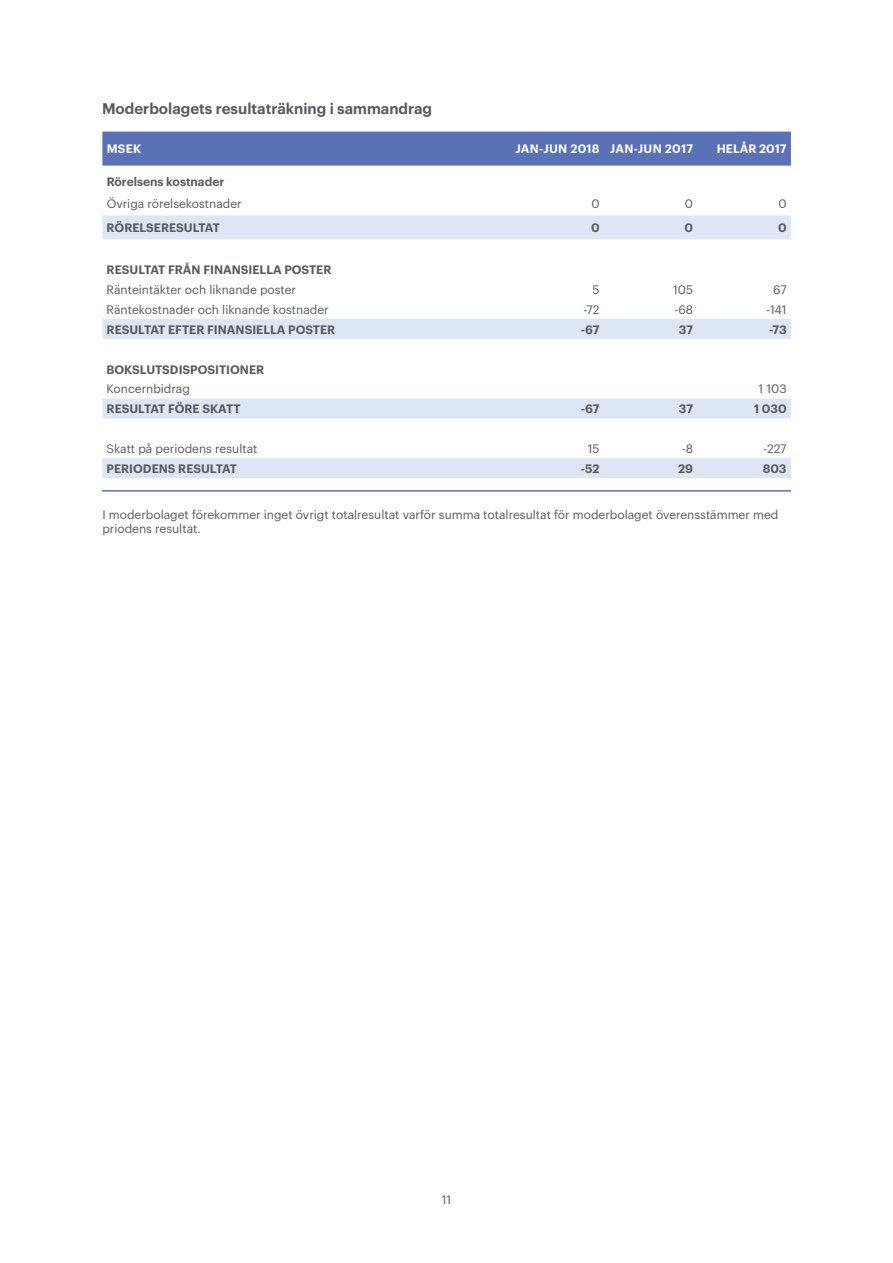
<style>
.page{position:relative;width:893px;height:1263px;background:#fff}
.page>*{position:absolute;margin:0;border:0;box-sizing:border-box;transform-origin:0 0}
.t1{font:600 15px "Graphik";color:#58595b}
.t2{font:12px/14.2px "Graphik";color:#58595b}
.t3{font:600 12px "Graphik";color:#58595b}
.t4{font:600 12px "Graphik";letter-spacing:.02em;color:#fff}
.t5{font:600 12px "Graphik";color:#fff}
</style>
<div class="page">
<div style="left:102px;top:132px;width:689px;height:34px;background:#5a71b7"></div>
<svg style="left:102px;top:215px;width:689px;height:263px"></svg>
<hr style="left:102px;top:490px;width:689px;height:2px;background:#5a71b7">
<p class="t1" style="left:102px;top:97px;width:332px">Moderbolagets resultaträkning i sammandrag</p>
<p class="t4" style="left:107px;top:140px;width:36px">MSEK</p>
<p class="t4" style="left:515px;top:140px;width:179px">JAN-JUN 2018 JAN-JUN 2017</p>
<p class="t5" style="left:717px;top:140px;width:71px">HELÅR 2017</p>
<p class="t3" style="left:107px;top:173px;width:119px">Rörelsens kostnader</p>
<p class="t2" style="left:107px;top:196px;width:136px">Övriga rörelsekostnader</p>
<p class="t2" style="left:591px;top:196px;width:10px">0</p>
<p class="t2" style="left:685px;top:196px;width:10px">0</p>
<p class="t2" style="left:778px;top:196px;width:10px">0</p>
<p class="t3" style="left:107px;top:219px;width:115px">RÖRELSERESULTAT</p>
<p class="t3" style="left:591px;top:219px;width:10px">0</p>
<p class="t3" style="left:684px;top:219px;width:10px">0</p>
<p class="t3" style="left:778px;top:219px;width:10px">0</p>
<p class="t3" style="left:107px;top:260px;width:226px">RESULTAT FRÅN FINANSIELLA POSTER</p>
<p class="t2" style="left:107px;top:281px;width:191px">Ränteintäkter och liknande poster</p>
<p class="t2" style="left:592px;top:281px;width:9px">5</p>
<p class="t2" style="left:673px;top:281px;width:22px">105</p>
<p class="t2" style="left:773px;top:281px;width:15px">67</p>
<p class="t2" style="left:107px;top:301px;width:224px">Räntekostnader och liknande kostnader</p>
<p class="t2" style="left:583px;top:301px;width:18px">-72</p>
<p class="t2" style="left:674px;top:301px;width:20px">-68</p>
<p class="t2" style="left:766px;top:301px;width:22px">-141</p>
<p class="t3" style="left:107px;top:320px;width:230px">RESULTAT EFTER FINANSIELLA POSTER</p>
<p class="t3" style="left:581px;top:320px;width:20px">-67</p>
<p class="t3" style="left:679px;top:320px;width:16px">37</p>
<p class="t3" style="left:769px;top:320px;width:19px">-73</p>
<p class="t3" style="left:107px;top:360px;width:159px">BOKSLUTSDISPOSITIONER</p>
<p class="t2" style="left:107px;top:381px;width:85px">Koncernbidrag</p>
<p class="t2" style="left:758px;top:381px;width:30px">1 103</p>
<p class="t3" style="left:107px;top:400px;width:135px">RESULTAT FÖRE SKATT</p>
<p class="t3" style="left:581px;top:400px;width:20px">-67</p>
<p class="t3" style="left:679px;top:400px;width:16px">37</p>
<p class="t3" style="left:754px;top:400px;width:34px">1 030</p>
<p class="t2" style="left:107px;top:441px;width:152px">Skatt på periodens resultat</p>
<p class="t2" style="left:588px;top:441px;width:13px">15</p>
<p class="t2" style="left:682px;top:441px;width:13px">-8</p>
<p class="t2" style="left:763px;top:441px;width:25px">-227</p>
<p class="t3" style="left:107px;top:460px;width:132px">PERIODENS RESULTAT</p>
<p class="t3" style="left:581px;top:460px;width:20px">-52</p>
<p class="t3" style="left:678px;top:460px;width:16px">29</p>
<p class="t3" style="left:763px;top:460px;width:25px">803</p>
<p class="t2" style="left:102px;top:506px;width:677px">I moderbolaget förekommer inget övrigt totalresultat varför summa totalresultat för moderbolaget överensstämmer med priodens resultat.</p>
<p class="t2" style="left:442px;top:1191px;width:11px">11</p>
</div>
